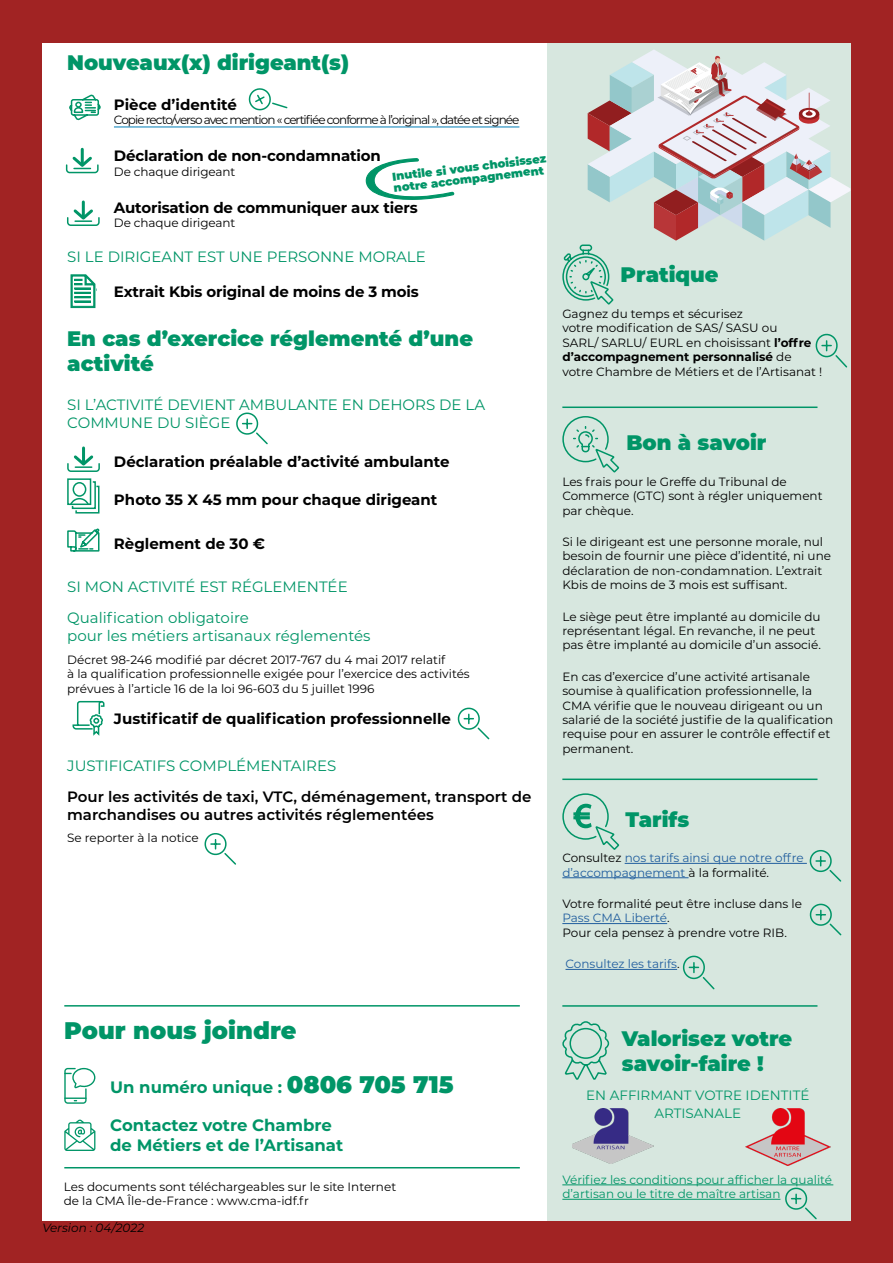
<style>
.page{position:relative;width:893px;height:1263px;background:#a12323}
.page>*{position:absolute;margin:0;border:0;box-sizing:border-box;transform-origin:0 0}
.t1{font:900 24px "Montserrat";color:#009567}
.t2{font:900 21px/25.2px "Montserrat";color:#009567}
.t3{font:700 16.5px/19.8px "Montserrat";color:#009567}
.t4{font:700 15px "Montserrat";color:#000}
.t5{font:15px/18px "Montserrat";color:#009567}
.t6{font:600 15px/18px "Montserrat";color:#000}
.t7{font:13.5px/18px "Montserrat";color:#009567;text-align:center}
.t8{font:12px/14.4px "Montserrat";color:#000}
.t9{font:12px/14.4px "Montserrat";color:#215e9e}
.t10{font:12px/14.4px "Montserrat";color:#009567}
.t11{font:12px "Montserrat";letter-spacing:-.08em;color:#000}
.t12{font:italic 12px "Montserrat";color:#000}
.t13{font:900 11.55px/11.6px "Montserrat";color:#009567}
.s1{font-weight:700}
.s2{color:#000}
.s3{color:#215e9e}
.s4{font-weight:900;font-size:24px}
</style>
<div class="page">
<div style="left:43px;top:43px;width:807px;height:1177px;background:#fff"></div>
<div style="left:547px;top:43px;width:303px;height:1177px;background:#d7e7df"></div>
<svg style="left:64px;top:1068px;width:31px;height:36px"></svg>
<svg style="left:64px;top:1119px;width:31px;height:32px"></svg>
<hr style="left:64px;top:1005px;width:456px;height:1px;background:#009567">
<hr style="left:64px;top:1167px;width:456px;height:1px;background:#009567">
<hr style="left:114px;top:127px;width:405px;height:1px;background:#007db7">
<svg style="left:72px;top:700px;width:33px;height:36px"></svg>
<hr style="left:625px;top:863px;width:182px;height:1px;background:#215e9e">
<hr style="left:562px;top:877px;width:127px;height:1px;background:#215e9e">
<hr style="left:562px;top:923px;width:105px;height:1px;background:#215e9e">
<hr style="left:565px;top:969px;width:112px;height:1px;background:#215e9e">
<hr style="left:562px;top:1184px;width:271px;height:1px;background:#009567">
<hr style="left:562px;top:1199px;width:218px;height:1px;background:#009567">
<svg style="left:562px;top:50px;width:288px;height:255px"></svg>
<hr style="left:562px;top:406px;width:255px;height:2px;background:#009567">
<svg style="left:562px;top:416px;width:58px;height:57px"></svg>
<hr style="left:562px;top:778px;width:255px;height:2px;background:#009567">
<svg style="left:562px;top:793px;width:58px;height:57px"></svg>
<svg style="left:815px;top:333px;width:33px;height:35px"></svg>
<svg style="left:682px;top:955px;width:33px;height:35px"></svg>
<svg style="left:809px;top:850px;width:33px;height:32px"></svg>
<svg style="left:457px;top:707px;width:33px;height:33px"></svg>
<svg style="left:809px;top:903px;width:33px;height:33px"></svg>
<svg style="left:562px;top:1021px;width:48px;height:59px"></svg>
<img style="left:573px;top:1108px;width:81px;height:56px">
<img style="left:746px;top:1108px;width:84px;height:57px">
<svg style="left:783px;top:1185px;width:35px;height:36px"></svg>
<svg style="left:67px;top:528px;width:33px;height:24px"></svg>
<div style="left:67px;top:478px;width:24px;height:27px;border:2px solid #009567"></div>
<svg style="left:68px;top:480px;width:32px;height:34px"></svg>
<svg style="left:236px;top:412px;width:32px;height:33px"></svg>
<svg style="left:248px;top:88px;width:40px;height:23px"></svg>
<svg style="left:69px;top:94px;width:32px;height:27px"></svg>
<hr style="left:82px;top:448px;width:3px;height:15px;background:#009567">
<svg style="left:67px;top:455px;width:33px;height:17px"></svg>
<hr style="left:81px;top:149px;width:3px;height:16px;background:#009567">
<svg style="left:65px;top:154px;width:34px;height:20px"></svg>
<hr style="left:82px;top:202px;width:3px;height:15px;background:#009567">
<svg style="left:67px;top:207px;width:33px;height:19px"></svg>
<svg style="left:70px;top:274px;width:26px;height:34px"></svg>
<svg style="left:71px;top:275px;width:24px;height:33px"></svg>
<svg style="left:365px;top:158px;width:90px;height:42px"></svg>
<hr style="left:562px;top:1005px;width:255px;height:2px;background:#009567">
<svg style="left:204px;top:833px;width:32px;height:32px"></svg>
<h2 class="t2" style="left:67px;top:49px;width:283px">Nouveaux(x) dirigeant(s)</h2>
<p class="t4" style="left:114px;top:93px;width:125px">Pièce d’identité</p>
<p class="t11" style="left:114px;top:111px;width:407px">Copie recto/verso avec mention « certifiée conforme à l’original », datée et signée</p>
<p class="t4" style="left:114px;top:145px;width:268px">Déclaration de non-condamnation</p>
<p class="t8" style="left:114px;top:164px;width:123px">De chaque dirigeant</p>
<p class="t4" style="left:114px;top:196px;width:305px">Autorisation de communiquer aux tiers</p>
<p class="t8" style="left:114px;top:215px;width:123px">De chaque dirigeant</p>
<p class="t5" style="left:67px;top:247px;width:360px">SI LE DIRIGEANT EST UNE PERSONNE MORALE</p>
<p class="t4" style="left:114px;top:281px;width:306px">Extrait Kbis original de moins de 3 mois</p>
<h2 class="t2" style="left:67px;top:324px;width:407px">En cas d’exercice réglementé d’une activité</h2>
<p class="t5" style="left:67px;top:395px;width:419px">SI L’ACTIVITÉ DEVIENT AMBULANTE EN DEHORS DE LA<br>COMMUNE DU SIÈGE</p>
<p class="t4" style="left:114px;top:451px;width:337px">Déclaration préalable d’activité ambulante</p>
<p class="t4" style="left:114px;top:488px;width:325px">Photo 35 X 45 mm pour chaque dirigeant</p>
<p class="t4" style="left:114px;top:533px;width:153px">Règlement de 30 €</p>
<p class="t5" style="left:67px;top:571px;width:282px;line-height:30.8px">SI MON ACTIVITÉ EST RÉGLEMENTÉE<br>Qualification obligatoire</p>
<p class="t5" style="left:67px;top:626px;width:305px">pour les métiers artisanaux réglementés</p>
<p class="t8" style="left:67px;top:652px;width:404px">Décret 98-246 modifié par décret 2017-767 du 4 mai 2017 relatif<br>à la qualification professionnelle exigée pour l’exercice des activités prévues à l’article 16 de la loi 96-603 du 5 juillet 1996</p>
<p class="t4" style="left:114px;top:707px;width:339px">Justificatif de qualification professionnelle</p>
<p class="t5" style="left:67px;top:756px;width:271px">JUSTIFICATIFS COMPLÉMENTAIRES</p>
<p class="t6" style="left:67px;top:787px;width:466px">Pour les activités de taxi, VTC, déménagement, transport de marchandises ou autres activités réglementées</p>
<p class="t8" style="left:67px;top:830px;width:133px">Se reporter à la notice</p>
<p class="t13" style="left:392px;top:170px;width:156px;rotate:-7deg">Inutile si vous choisissez notre accompagnement</p>
<h2 class="t2" style="left:621px;top:261px;width:100px">Pratique</h2>
<p class="t8" style="left:562px;top:306px;width:262px">Gagnez du temps et sécurisez<br>votre modification de SAS/ SASU ou<br>SARL/ SARLU/ EURL en choisissant <span class="s1">l’offre d’accompagnement personnalisé</span> de votre Chambre de Métiers et de l’Artisanat !</p>
<h2 class="t2" style="left:626px;top:429px;width:142px">Bon à savoir</h2>
<p class="t8" style="left:562px;top:474px;width:262px">Les frais pour le Greffe du Tribunal de<br>Commerce (GTC) sont à régler uniquement par chèque.</p>
<p class="t8" style="left:562px;top:534px;width:270px">Si le dirigeant est une personne morale, nul besoin de fournir une pièce d’identité, ni une déclaration de non-condamnation. L’extrait Kbis de moins de 3 mois est suffisant.</p>
<p class="t8" style="left:562px;top:609px;width:260px">Le siège peut être implanté au domicile du représentant légal. En revanche, il ne peut pas être implanté au domicile d’un associé.</p>
<p class="t8" style="left:562px;top:669px;width:272px">En cas d’exercice d’une activité artisanale soumise à qualification professionnelle, la CMA vérifie que le nouveau dirigeant ou un salarié de la société justifie de la qualification requise pour en assurer le contrôle effectif et permanent.</p>
<h2 class="t2" style="left:625px;top:805px;width:65px">Tarifs</h2>
<p class="t9" style="left:562px;top:850px;width:243px"><span class="s2">Consultez</span> nos tarifs ainsi que notre offre d’accompagnement <span class="s2">à la formalité.</span></p>
<p class="t8" style="left:562px;top:896px;width:241px">Votre formalité peut être incluse dans le<br><span class="s3">Pass CMA Liberté</span>.<br>Pour cela pensez à prendre votre RIB.</p>
<p class="t9" style="left:565px;top:956px;width:116px">Consultez les tarifs<span class="s2">.</span></p>
<h1 class="t1" style="left:64px;top:1012px;width:234px">Pour nous joindre</h1>
<h3 class="t3" style="left:110px;top:1076px;width:345px">Un numéro unique : <span class="s4">0806 705 715</span></h3>
<h3 class="t3" style="left:110px;top:1114px;width:235px">Contactez votre Chambre de Métiers et de l’Artisanat</h3>
<p class="t8" style="left:64px;top:1179px;width:334px">Les documents sont téléchargeables sur le site Internet de la CMA Île-de-France : www.cma-idf.fr</p>
<p class="t12" style="left:42px;top:1220px;width:103px">Version : 04/2022</p>
<h2 class="t2" style="left:622px;top:1025px;width:172px">Valorisez votre savoir-faire !</h2>
<p class="t7" style="left:586px;top:1086px;width:225px">EN AFFIRMANT VOTRE IDENTITÉ<br>ARTISANALE</p>
<p class="t10" style="left:562px;top:1172px;width:271px">Vérifiez les conditions pour afficher la qualité d’artisan ou le titre de maître artisan</p>
</div>
